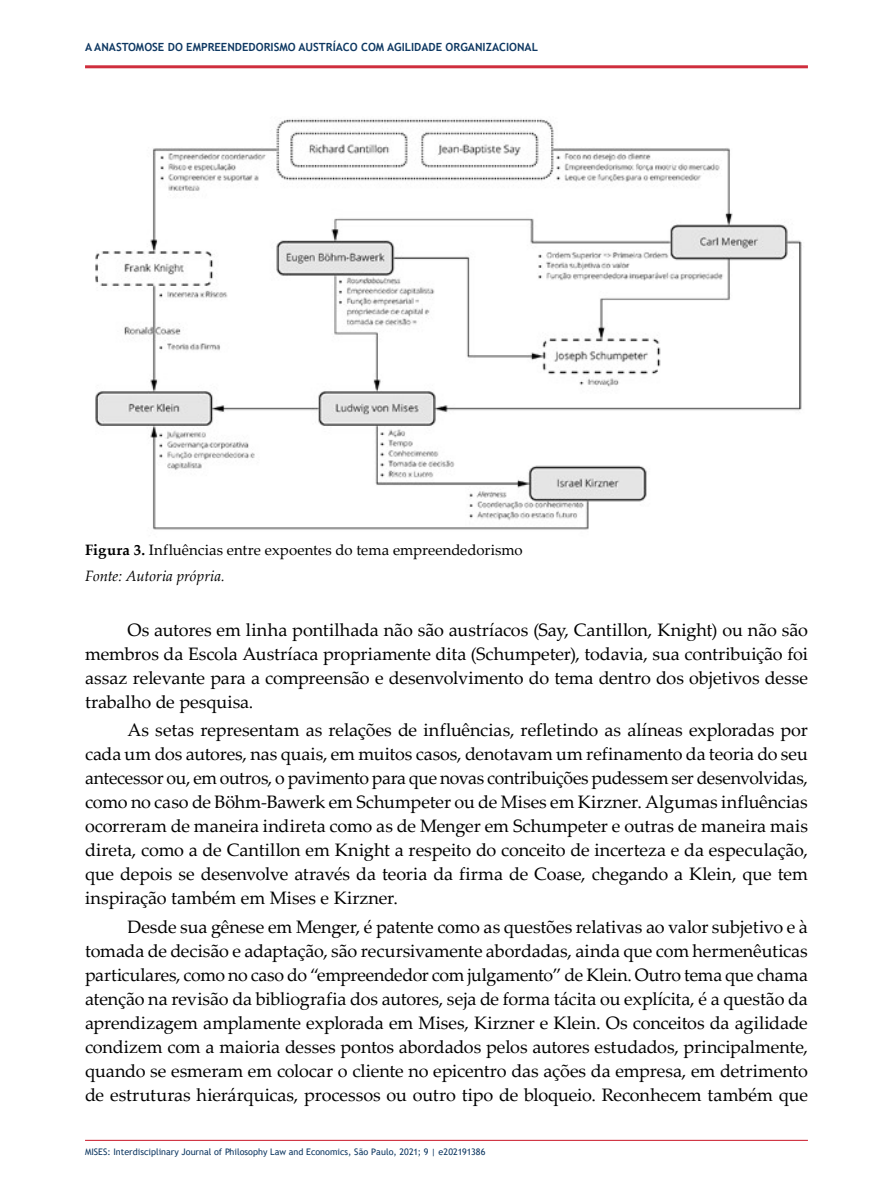
<style>
.page{position:relative;width:893px;height:1191px;background:#fff}
.page>*{position:absolute;margin:0;border:0;box-sizing:border-box;transform-origin:0 0}
.t1{font:18px/24px "Palatino Linotype";letter-spacing:-.005em;color:#000;text-align:justify}
.t2{font:15px/26.5px "Palatino Linotype";color:#000}
.t3{font:700 11.25px "Trebuchet MS";color:#0e3862}
.t4{font:9px "Trebuchet MS";color:#0e3862}
.s1{font-weight:700}
.s2{font-style:italic}
</style>
<div class="page">
<hr style="left:85px;top:65px;width:723px;height:3px;background:#cf2e3d">
<hr style="left:85px;top:1139px;width:723px;height:2px;background:#cf2e3d">
<img style="left:95px;top:118px;width:707px;height:412px">
<p class="t3" style="left:85px;top:40px;width:454px">A ANASTOMOSE DO EMPREENDEDORISMO AUSTRÍACO COM AGILIDADE ORGANIZACIONAL</p>
<p class="t2" style="left:85px;top:536px;width:439px"><span class="s1">Figura 3.</span> Influências entre expoentes do tema empreendedorismo<br><span class="s2">Fonte: Autoria própria.</span></p>
<p class="t1" style="left:85px;top:617px;width:724px;text-indent:43px">Os autores em linha pontilhada não são austríacos (Say, Cantillon, Knight) ou não são membros da Escola Austríaca propriamente dita (Schumpeter), todavia, sua contribuição foi assaz relevante para a compreensão e desenvolvimento do tema dentro dos objetivos desse trabalho de pesquisa.</p>
<p class="t1" style="left:85px;top:717px;width:724px;text-indent:43px">As setas representam as relações de influências, refletindo as alíneas exploradas por cada um dos autores, nas quais, em muitos casos, denotavam um refinamento da teoria do seu antecessor ou, em outros, o pavimento para que novas contribuições pudessem ser desenvolvidas, como no caso de Böhm-Bawerk em Schumpeter ou de Mises em Kirzner. Algumas influências ocorreram de maneira indireta como as de Menger em Schumpeter e outras de maneira mais direta, como a de Cantillon em Knight a respeito do conceito de incerteza e da especulação, que depois se desenvolve através da teoria da firma de Coase, chegando a Klein, que tem inspiração também em Mises e Kirzner.</p>
<p class="t1" style="left:85px;top:914px;width:724px;text-indent:43px">Desde sua gênese em Menger, é patente como as questões relativas ao valor subjetivo e à tomada de decisão e adaptação, são recursivamente abordadas, ainda que com hermenêuticas particulares, como no caso do “empreendedor com julgamento” de Klein. Outro tema que chama atenção na revisão da bibliografia dos autores, seja de forma tácita ou explícita, é a questão da aprendizagem amplamente explorada em Mises, Kirzner e Klein. Os conceitos da agilidade condizem com a maioria desses pontos abordados pelos autores estudados, principalmente, quando se esmeram em colocar o cliente no epicentro das ações da empresa, em detrimento de estruturas hierárquicas, processos ou outro tipo de bloqueio. Reconhecem também que</p>
<p class="t4" style="left:85px;top:1146px;width:402px">MISES: Interdisciplinary Journal of Philosophy Law and Economics, São Paulo, 2021; 9 | e202191386</p>
</div>
